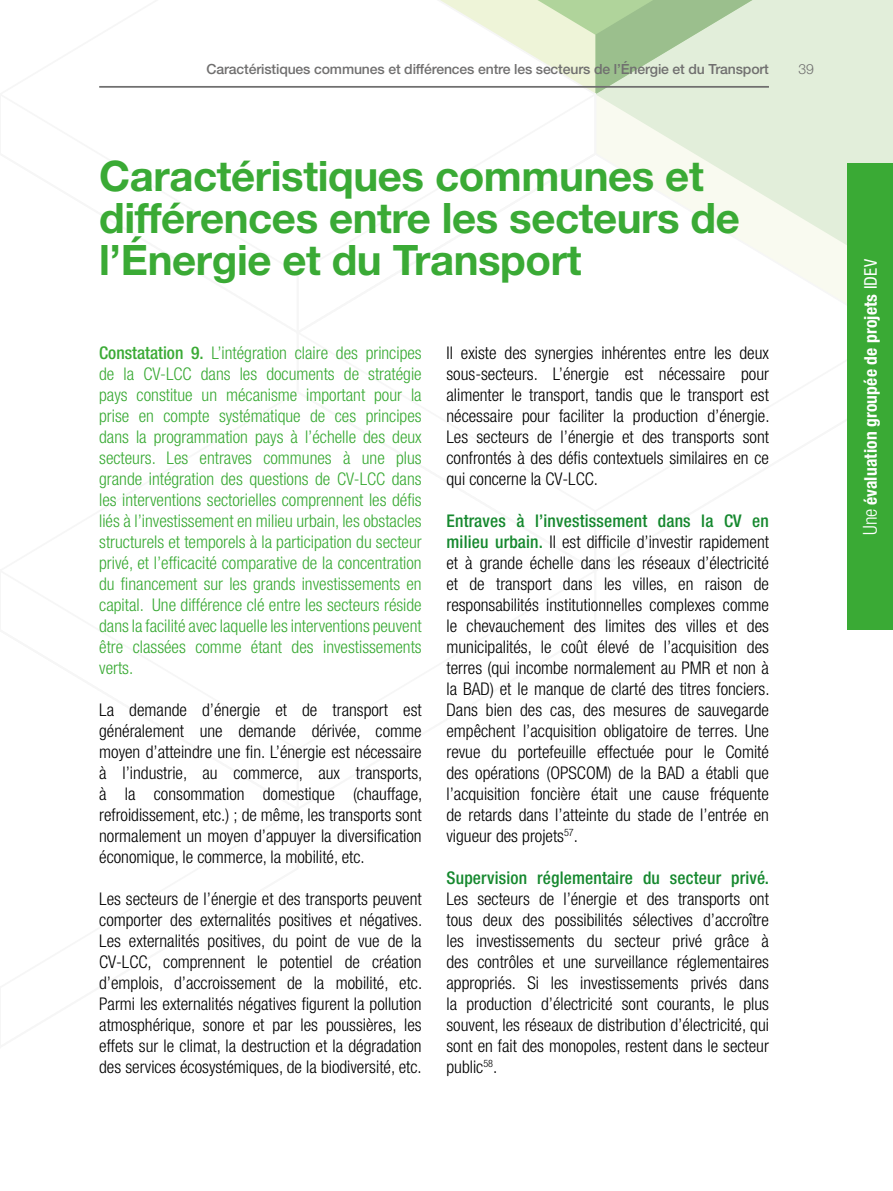
<style>
.page{position:relative;width:893px;height:1191px;background:#fff}
.page>*{position:absolute;margin:0;border:0;box-sizing:border-box;transform-origin:0 0}
.t1{font:700 42px/42px "Helvetica Neue LT Std";letter-spacing:-.01em;color:#3aaa35}
.t2{font:300 condensed 17.5px/21px "Helvetica Neue LT Std";color:#000;text-align:justify}
.t3{font:300 condensed 17.5px/21px "Helvetica Neue LT Std";color:#3aaa35;text-align:justify}
.t4{font:500 condensed 17.5px "Helvetica Neue LT Std";letter-spacing:.01em;color:#15882e}
.t5{font:700 condensed 17.5px "Helvetica Neue LT Std";letter-spacing:.01em;color:#fff}
.t6{font:500 14px "Helvetica Neue LT Std";letter-spacing:-.01em;color:#706f6f}
.t7{font:300 14px "Helvetica Neue LT Std";color:#706f6f}
.s1{font-weight:500}
.s2{font-weight:500;color:#15882e}
.s3{font-weight:300;font-size:19.25px}
.s4{font-weight:400}
</style>
<div class="page">
<div style="left:773px;top:0;width:120px;height:94px;background:#e2eeda"></div>
<svg style="left:598px;top:94px;width:295px;height:58px;fill:#e2eeda"></svg>
<svg style="left:597px;top:0;width:176px;height:94px;background:#c2d9b7"></svg>
<svg style="left:598px;top:152px;width:295px;height:152px"></svg>
<svg style="left:440px;top:0;width:157px;height:91px"></svg>
<hr style="left:99px;top:86px;width:670px;height:2px;background:#706f6f">
<div style="left:847px;top:164px;width:46px;height:466px;background:#3aaa35"></div>
<p class="t6" style="left:207px;top:61px;width:564px">Caractéristiques communes et différences entre les secteurs de l’Énergie et du Transport</p>
<p class="t7" style="left:798px;top:61px;width:17px">39</p>
<h1 class="t1" style="left:99px;top:154px;width:642px">Caractéristiques communes et différences entre les secteurs de l’Énergie et du Transport</h1>
<p class="t3" style="left:99px;top:342px;width:324px"><span class="s1">Constatation 9.</span> L’intégration claire des principes de la CV-LCC dans les documents de stratégie pays constitue un mécanisme important pour la prise en compte systématique de ces principes dans la programmation pays à l’échelle des deux secteurs. Les entraves communes à une plus grande intégration des questions de CV-LCC dans les interventions sectorielles comprennent les défis liés à l’investissement en milieu urbain, les obstacles structurels et temporels à la participation du secteur privé, et l’efficacité comparative de la concentration du financement sur les grands investissements en capital. Une différence clé entre les secteurs réside dans la facilité avec laquelle les interventions peuvent être classées comme étant des investissements verts.</p>
<p class="t2" style="left:99px;top:699px;width:325px">La demande d’énergie et de transport est généralement une demande dérivée, comme moyen d’atteindre une fin. L’énergie est nécessaire à l’industrie, au commerce, aux transports, à la consommation domestique (chauffage, refroidissement, etc.) ; de même, les transports sont normalement un moyen d’appuyer la diversification économique, le commerce, la mobilité, etc.</p>
<p class="t2" style="left:99px;top:888px;width:325px">Les secteurs de l’énergie et des transports peuvent comporter des externalités positives et négatives.<br>Les externalités positives, du point de vue de la CV-LCC, comprennent le potentiel de création d’emplois, d’accroissement de la mobilité, etc.<br>Parmi les externalités négatives figurent la pollution atmosphérique, sonore et par les poussières, les effets sur le climat, la destruction et la dégradation des services écosystémiques, de la biodiversité, etc.</p>
<p class="t2" style="left:446px;top:342px;width:325px">Il existe des synergies inhérentes entre les deux sous-secteurs. L’énergie est nécessaire pour alimenter le transport, tandis que le transport est nécessaire pour faciliter la production d’énergie.<br>Les secteurs de l’énergie et des transports sont confrontés à des défis contextuels similaires en ce qui concerne la CV-LCC.</p>
<p class="t2" style="left:446px;top:510px;width:325px"><span class="s2">Entraves à l’investissement dans la CV en milieu urbain.</span> Il est difficile d’investir rapidement et à grande échelle dans les réseaux d’électricité et de transport dans les villes, en raison de responsabilités institutionnelles complexes comme le chevauchement des limites des villes et des municipalités, le coût élevé de l’acquisition des terres (qui incombe normalement au PMR et non à la BAD) et le manque de clarté des titres fonciers.<br>Dans bien des cas, des mesures de sauvegarde empêchent l’acquisition obligatoire de terres. Une revue du portefeuille effectuée pour le Comité des opérations (OPSCOM) de la BAD a établi que l’acquisition foncière était une cause fréquente de retards dans l’atteinte du stade de l’entrée en vigueur des projets<sup>57</sup>.</p>
<p class="t4" style="left:446px;top:867px;width:324px">Supervision réglementaire du secteur privé.</p>
<p class="t2" style="left:446px;top:888px;width:324px">Les secteurs de l’énergie et des transports ont tous deux des possibilités sélectives d’accroître les investissements du secteur privé grâce à des contrôles et une surveillance réglementaires appropriés. Si les investissements privés dans la production d’électricité sont courants, le plus souvent, les réseaux de distribution d’électricité, qui sont en fait des monopoles, restent dans le secteur public<sup>58</sup>.</p>
<p class="t5" style="left:860px;top:534px;width:277px;rotate:-90deg"><span class="s3">Une</span> évaluation groupée de projets <span class="s4">IDEV</span></p>
</div>
